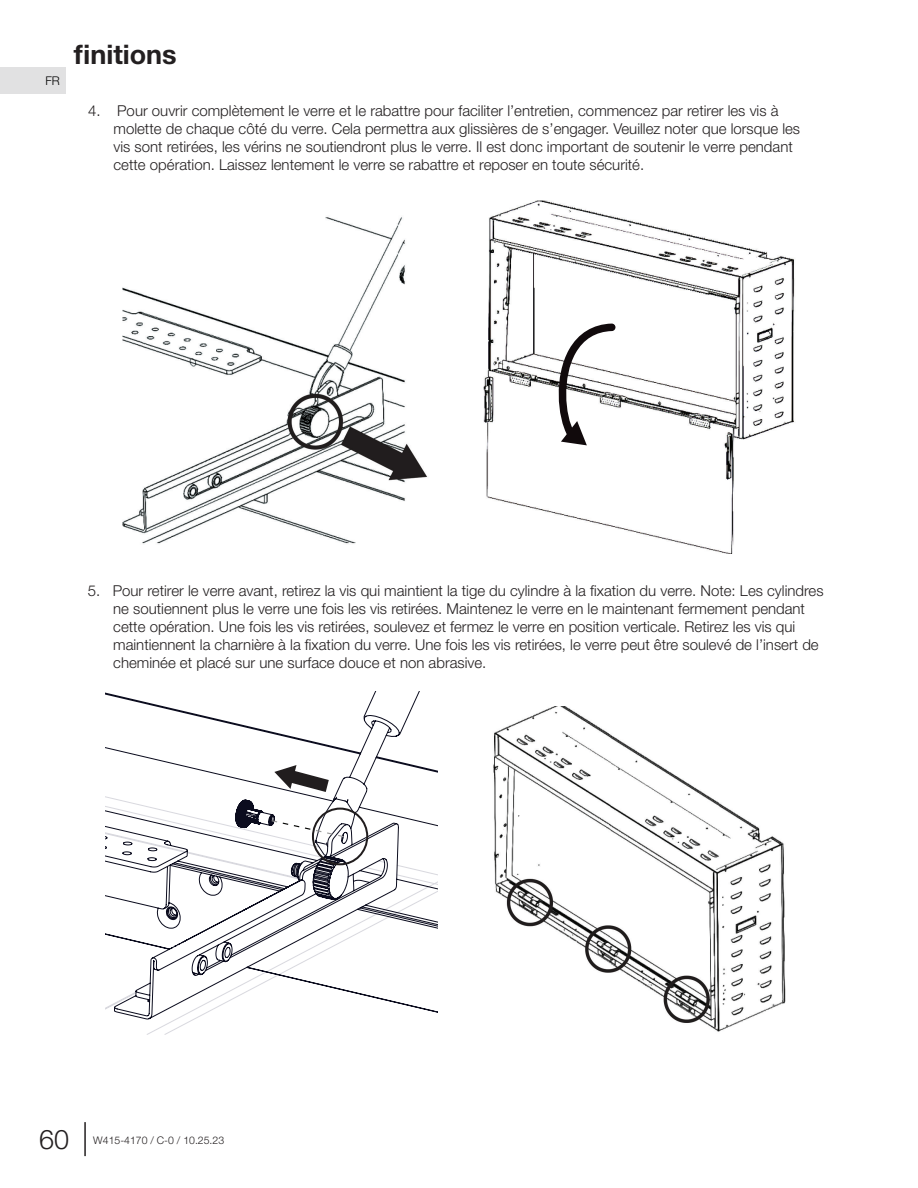
<style>
.page{position:relative;width:918px;height:1188px;background:#fff}
.page>*{position:absolute;margin:0;border:0;box-sizing:border-box;transform-origin:0 0}
.t1{font:700 27px "Helvetica Neue";color:#231f20}
.t2{font:300 27px "Helvetica Neue";color:#231f20}
.t3{font:300 15px/18px "Helvetica Neue";color:#231f20}
.t4{font:300 12px "Helvetica Neue";color:#000}
.t5{font:300 10.5px "Helvetica Neue";color:#231f20}
</style>
<div class="page">
<hr style="left:84px;top:1122px;width:2px;height:34px;background:#231f20">
<div style="left:0;top:67px;width:65px;height:27px;background:#e1e1e2"></div>
<img style="left:122px;top:217px;width:306px;height:327px">
<img style="left:483px;top:200px;width:312px;height:354px">
<svg style="left:554px;top:323px;width:62px;height:122px"></svg>
<svg style="left:106px;top:691px;width:332px;height:344px"></svg>
<svg style="left:316px;top:830px;width:28px;height:11px"></svg>
<svg style="left:272px;top:820px;width:5px;height:5px"></svg>
<svg style="left:305px;top:827px;width:5px;height:3px"></svg>
<svg style="left:274px;top:765px;width:55px;height:27px"></svg>
<div style="left:312px;top:808px;width:56px;height:57px;border:2px solid #211d1e;border-radius:50%"></div>
<img style="left:493px;top:707px;width:293px;height:325px">
<p class="t4" style="left:46px;top:71px;width:16px">FR</p>
<h1 class="t1" style="left:74px;top:33px;width:104px">finitions</h1>
<p class="t3" style="left:114px;top:101px;width:688px;text-indent:-26px">4. Pour ouvrir complètement le verre et le rabattre pour faciliter l’entretien, commencez par retirer les vis à molette de chaque côté du verre. Cela permettra aux glissières de s’engager. Veuillez noter que lorsque les vis sont retirées, les vérins ne soutiendront plus le verre. Il est donc important de soutenir le verre pendant cette opération. Laissez lentement le verre se rabattre et reposer en toute sécurité.</p>
<p class="t3" style="left:113px;top:581px;width:712px;text-indent:-26px">5. Pour retirer le verre avant, retirez la vis qui maintient la tige du cylindre à la fixation du verre. Note: Les cylindres ne soutiennent plus le verre une fois les vis retirées. Maintenez le verre en le maintenant fermement pendant cette opération. Une fois les vis retirées, soulevez et fermez le verre en position verticale. Retirez les vis qui maintiennent la charnière à la fixation du verre. Une fois les vis retirées, le verre peut être soulevé de l’insert de cheminée et placé sur une surface douce et non abrasive.</p>
<h1 class="t2" style="left:39px;top:1118px;width:32px">60</h1>
<p class="t5" style="left:93px;top:1132px;width:132px">W415-4170 / C-0 / 10.25.23</p>
</div>
